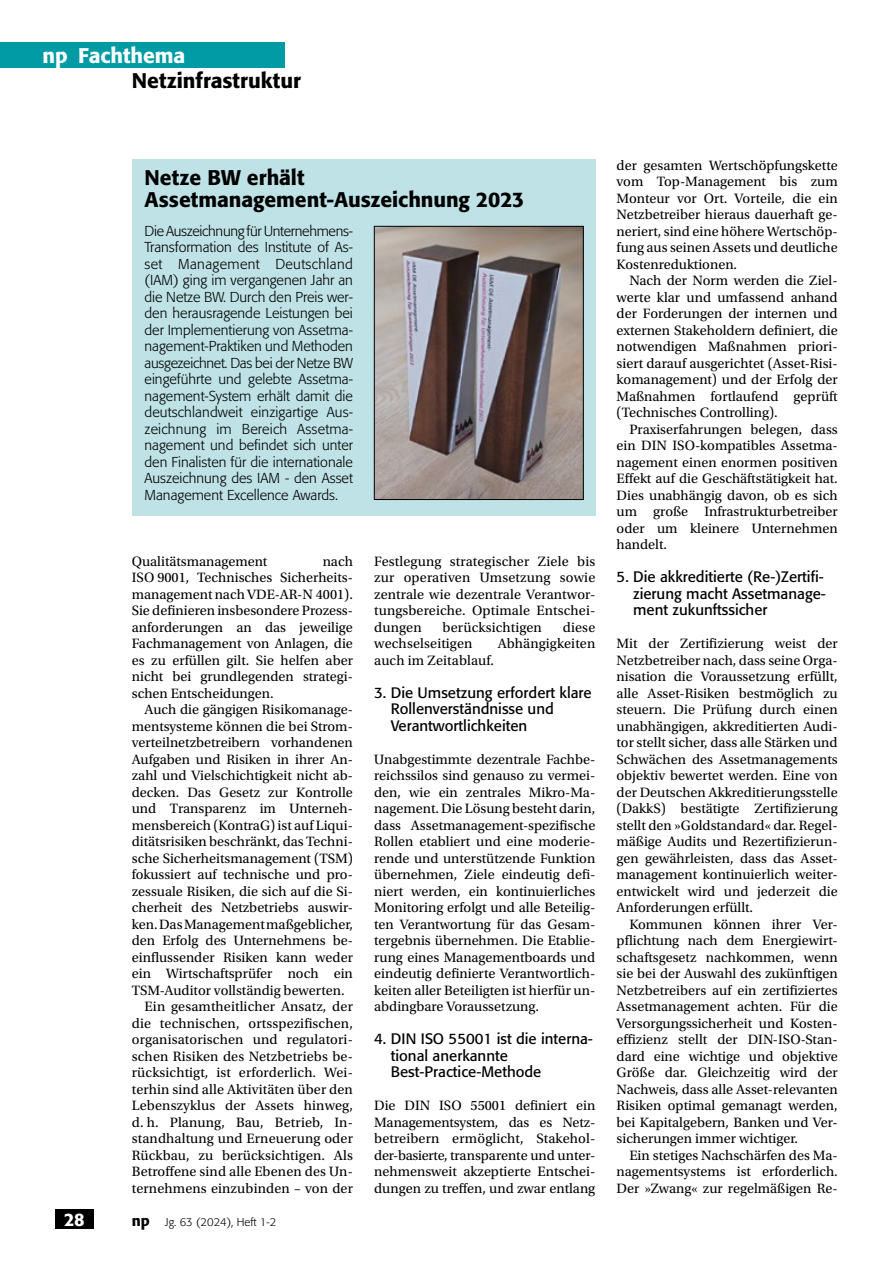
<style>
.page{position:relative;width:893px;height:1263px;background:#fff}
.page>*{position:absolute;margin:0;border:0;box-sizing:border-box;transform-origin:0 0}
.t1{font:500 21px/22.5px "Formata BQ";color:#000}
.t2{font:500 21px "Formata BQ";letter-spacing:-.005em;color:#fff}
.t3{font:500 18px "Formata BQ";color:#fff}
.t4{font:15px/16.5px "Formata BQ";color:#000}
.t5{font:14.25px/16.5px "Utopia Std";color:#000;text-align:justify}
.t6{font:300 14.25px/16.5px "Formata BQ";color:#000;text-align:justify}
.t7{font:300 11.25px "Formata BQ";color:#000}
.s1{font-weight:500;font-size:15px}
</style>
<div class="page">
<div style="left:55px;top:1210px;width:39px;height:19px;background:#000"></div>
<div style="left:0;top:43px;width:285px;height:25px;background:#009ba4"></div>
<div style="left:132px;top:159px;width:463px;height:357px;background:#bee2e6"></div>
<img style="left:376px;top:228px;width:205px;height:270px">
<div style="left:374px;top:226px;width:209px;height:274px;border:1px solid #000"></div>
<h1 class="t2" style="left:43px;top:42px;width:144px">np Fachthema</h1>
<h1 class="t1" style="left:132px;top:69px;width:171px">Netzinfrastruktur</h1>
<h1 class="t1" style="left:145px;top:166px;width:381px">Netze BW erhält<br>Assetmanagement-Auszeichnung 2023</h1>
<p class="t6" style="left:145px;top:222px;width:210px">Die Auszeichnung für Unternehmens-Transformation des Institute of As&shy;set Management Deutschland (IAM) ging im vergangenen Jahr an die Netze BW. Durch den Preis wer&shy;den herausragende Leistungen bei der Implementierung von Assetma&shy;nagement-Praktiken und Methoden ausgezeichnet. Das bei der Netze BW eingeführte und gelebte Assetma&shy;nagement-System erhält damit die deutschlandweit einzigartige Aus&shy;zeichnung im Bereich Assetma&shy;nagement und befindet sich unter den Finalisten für die internationale Auszeichnung des IAM - den Asset Management Excellence Awards.</p>
<p class="t5" style="left:132px;top:553px;width:223px;text-indent:191px">nach ISO 9001, Technisches Sicherheits&shy;management nach VDE-AR-N 4001).<br>Sie definieren insbesondere Prozess&shy;anforderungen an das jeweilige Fachmanagement von Anlagen, die es zu erfüllen gilt. Sie helfen aber nicht bei grundlegenden strategi&shy;schen Entscheidungen.</p>
<p class="t5" style="left:145px;top:701px;width:210px">Auch die gängigen Risikomanage-</p>
<p class="t5" style="left:132px;top:718px;width:223px">mentsysteme können die bei Strom-</p>
<p class="t5" style="left:132px;top:734px;width:223px">verteilnetzbetreibern vorhandenen</p>
<p class="t5" style="left:132px;top:751px;width:223px">Aufgaben und Risiken in ihrer An-</p>
<p class="t5" style="left:132px;top:767px;width:223px">zahl und Vielschichtigkeit nicht ab-</p>
<p class="t5" style="left:132px;top:784px;width:223px">decken. Das Gesetz zur Kontrolle</p>
<p class="t5" style="left:132px;top:800px;width:223px">und Transparenz im Unterneh-</p>
<p class="t5" style="left:132px;top:817px;width:223px">mensbereich (KontraG) ist auf Liqui-</p>
<p class="t5" style="left:132px;top:833px;width:223px">ditätsrisiken beschränkt, das Techni-</p>
<p class="t5" style="left:132px;top:850px;width:223px">sche Sicherheitsmanagement (TSM)</p>
<p class="t5" style="left:132px;top:866px;width:223px">fokussiert auf technische und pro-</p>
<p class="t5" style="left:132px;top:883px;width:223px">zessuale Risiken, die sich auf die Si-</p>
<p class="t5" style="left:132px;top:899px;width:223px">cherheit des Netzbetriebs auswir-</p>
<p class="t5" style="left:132px;top:916px;width:223px">ken. Das Management maßgeblicher,</p>
<p class="t5" style="left:132px;top:932px;width:223px">den Erfolg des Unternehmens be-</p>
<p class="t5" style="left:132px;top:949px;width:223px">einflussender Risiken kann weder</p>
<p class="t5" style="left:132px;top:965px;width:223px">ein Wirtschaftsprüfer noch ein</p>
<p class="t5" style="left:132px;top:982px;width:214px">TSM-Auditor vollständig bewerten.</p>
<p class="t5" style="left:145px;top:999px;width:210px">Ein gesamtheitlicher Ansatz, der</p>
<p class="t5" style="left:132px;top:1015px;width:223px">die technischen, ortsspezifischen,</p>
<p class="t5" style="left:132px;top:1032px;width:223px">organisatorischen und regulatori-</p>
<p class="t5" style="left:132px;top:1048px;width:223px">schen Risiken des Netzbetriebs be-</p>
<p class="t5" style="left:132px;top:1065px;width:223px">rücksichtigt, ist erforderlich. Wei-</p>
<p class="t5" style="left:132px;top:1081px;width:223px">terhin sind alle Aktivitäten über den</p>
<p class="t5" style="left:132px;top:1098px;width:223px">Lebenszyklus der Assets hinweg,</p>
<p class="t5" style="left:132px;top:1114px;width:223px">d. h. Planung, Bau, Betrieb, In-</p>
<p class="t5" style="left:132px;top:1131px;width:223px">standhaltung und Erneuerung oder</p>
<p class="t5" style="left:132px;top:1147px;width:223px">Rückbau, zu berücksichtigen. Als</p>
<p class="t5" style="left:132px;top:1164px;width:223px">Betroffene sind alle Ebenen des Un-</p>
<p class="t5" style="left:132px;top:1180px;width:223px">ternehmens einzubinden – von der</p>
<p class="t5" style="left:132px;top:553px;width:137px">Qualitätsmanagement</p>
<p class="t3" style="left:64px;top:1208px;width:22px">28</p>
<p class="t7" style="left:132px;top:1215px;width:146px"><span class="s1">np</span> Jg. 63 (2024), Heft 1-2</p>
<p class="t5" style="left:374px;top:553px;width:223px">Festlegung strategischer Ziele bis zur operativen Umsetzung sowie zentrale wie dezentrale Verantwor&shy;tungsbereiche. Optimale Entschei&shy;dungen</p>
<p class="t5" style="left:443px;top:619px;width:101px">berücksichtigen</p>
<p class="t5" style="left:563px;top:619px;width:34px">diese</p>
<p class="t5" style="left:374px;top:636px;width:100px">wechselseitigen</p>
<p class="t5" style="left:498px;top:636px;width:99px">Abhängigkeiten</p>
<p class="t5" style="left:374px;top:652px;width:121px">auch im Zeitablauf.</p>
<p class="t4" style="left:391px;top:684px;width:202px;text-indent:-17px">3. Die Umsetzung erfordert klare<br>Rollenverständnisse und<br>Verantwortlichkeiten</p>
<p class="t5" style="left:374px;top:751px;width:223px">Unabgestimmte dezentrale Fachbe&shy;reichssilos sind genauso zu vermei&shy;den, wie ein zentrales Mikro-Ma&shy;nagement. Die Lösung besteht darin, dass Assetmanagement-spezifische Rollen etabliert und eine moderie&shy;rende und unterstützende Funktion übernehmen, Ziele eindeutig defi&shy;niert werden, ein kontinuierliches Monitoring erfolgt und alle Beteilig&shy;ten Verantwortung für das Gesam&shy;tergebnis übernehmen. Die Etablie&shy;rung eines Managementboards und eindeutig definierte Verantwortlich&shy;keiten aller Beteiligten ist hierfür un&shy;abdingbare Voraussetzung.</p>
<p class="t4" style="left:391px;top:1030px;width:204px;text-indent:-17px">4. DIN ISO 55001 ist die interna&shy;tional anerkannte<br>Best-Practice-Methode</p>
<p class="t5" style="left:374px;top:1097px;width:223px;text-align:left">Die DIN ISO 55001 definiert ein Managementsystem, das es Netz&shy;betreibern ermöglicht, Stakehol&shy;der-basierte, transparente und unter&shy;nehmensweit akzeptierte Entschei&shy;dungen zu treffen, und zwar entlang</p>
<p class="t5" style="left:617px;top:157px;width:223px">der gesamten Wertschöpfungskette vom Top-Management bis zum Monteur vor Ort. Vorteile, die ein Netzbetreiber hieraus dauerhaft ge&shy;neriert, sind eine höhere Wertschöp&shy;fung aus seinen Assets und deutliche Kostenreduktionen.</p>
<p class="t5" style="left:617px;top:272px;width:223px;text-indent:13px">Nach der Norm werden die Ziel&shy;werte klar und umfassend anhand der Forderungen der internen und externen Stakeholdern definiert, die notwendigen Maßnahmen priori&shy;siert darauf ausgerichtet (Asset-Risi&shy;komanagement) und der Erfolg der Maßnahmen fortlaufend geprüft (Technisches Controlling).</p>
<p class="t5" style="left:617px;top:421px;width:223px;text-indent:13px">Praxiserfahrungen belegen, dass ein DIN ISO-kompatibles Assetma&shy;nagement einen enormen positiven Effekt auf die Geschäftstätigkeit hat.<br>Dies unabhängig davon, ob es sich um große Infrastrukturbetreiber oder um kleinere Unternehmen handelt.</p>
<p class="t4" style="left:633px;top:568px;width:194px;text-indent:-17px">5. Die akkreditierte (Re-)Zertifi&shy;zierung macht Assetmanage&shy;ment zukunftssicher</p>
<p class="t5" style="left:617px;top:635px;width:223px">Mit der Zertifizierung weist der Netzbetreiber nach, dass seine Orga&shy;nisation die Voraussetzung erfüllt, alle Asset-Risiken bestmöglich zu steuern. Die Prüfung durch einen unabhängigen, akkreditierten Audi&shy;tor stellt sicher, dass alle Stärken und Schwächen des Assetmanagements objektiv bewertet werden. Eine von der Deutschen Akkreditierungsstelle (DakkS) bestätigte Zertifizierung stellt den »Goldstandard« dar. Regel&shy;mäßige Audits und Rezertifizierun&shy;gen gewährleisten, dass das Asset&shy;management kontinuierlich weiter&shy;entwickelt wird und jederzeit die Anforderungen erfüllt.</p>
<p class="t5" style="left:617px;top:916px;width:223px;text-indent:13px">Kommunen können ihrer Ver&shy;pflichtung nach dem Energiewirt&shy;schaftsgesetz nachkommen, wenn sie bei der Auswahl des zukünftigen Netzbetreibers auf ein zertifiziertes Assetmanagement achten. Für die Versorgungssicherheit und Kosten&shy;effizienz stellt der DIN-ISO-Stan&shy;dard eine wichtige und objektive Größe dar. Gleichzeitig wird der Nachweis, dass alle Asset-relevanten Risiken optimal gemanagt werden, bei Kapitalgebern, Banken und Ver&shy;sicherungen immer wichtiger.</p>
<p class="t5" style="left:617px;top:1147px;width:223px;text-indent:13px">Ein stetiges Nachschärfen des Ma&shy;nagementsystems ist erforderlich.<br>Der »Zwang« zur regelmäßigen Re-</p>
</div>
